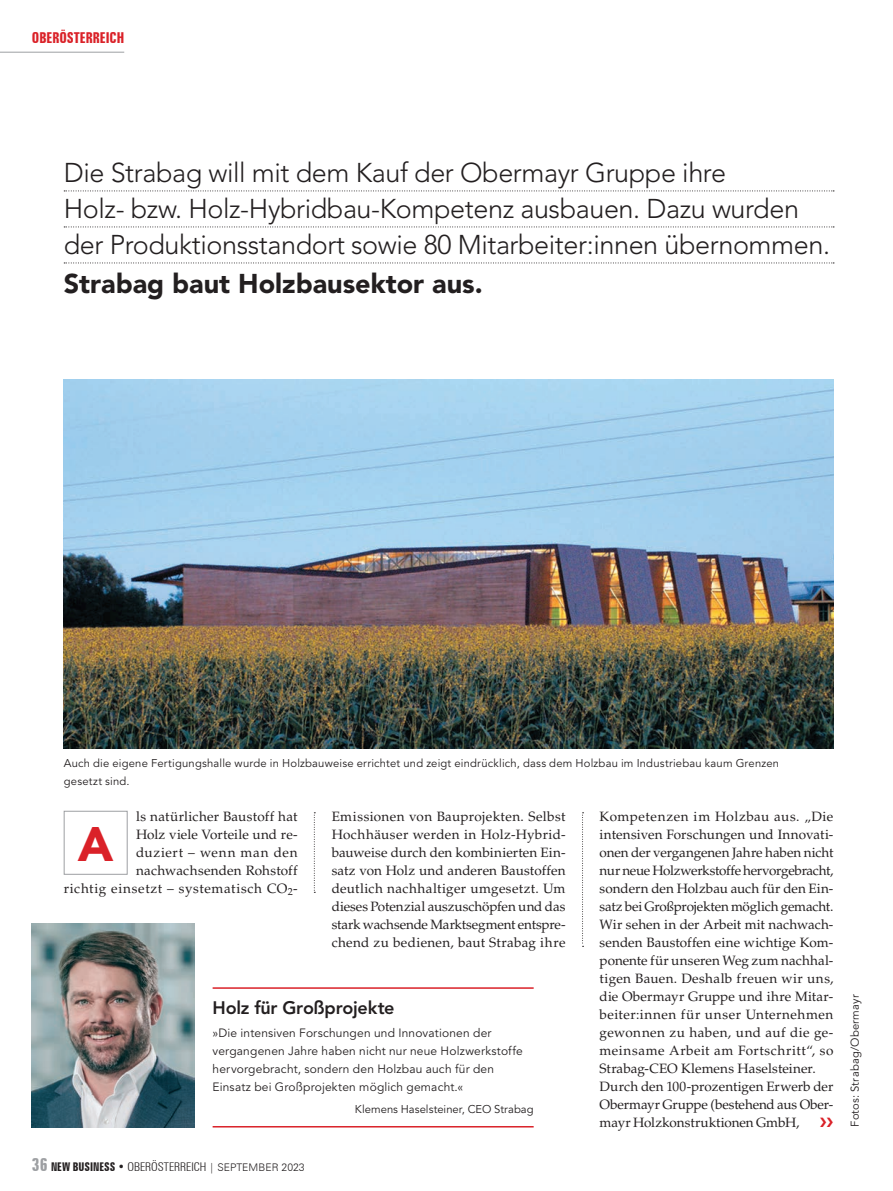
<style>
.page{position:relative;width:893px;height:1191px;background:#fff}
.page>*{position:absolute;margin:0;border:0;box-sizing:border-box;transform-origin:0 0}
.t1{font:900 48px "Avenir LT Std";color:#da2128}
.t2{font:300 27px/36px "Avenir LT Std";letter-spacing:-.015em;color:#231f20}
.t3{font:900 27px "Avenir LT Std";color:#231f20}
.t4{font:800 18px "Avenir LT Std";letter-spacing:-.01em;color:#231f20}
.t5{font:700 extra-condensed 15px "Zurich BT";color:#da2128}
.t6{font:13.5px/18px "Palatino LT Std";letter-spacing:.01em;color:#231f20;text-align:justify}
.t7{font:13.5px/18px "Palatino LT Std";letter-spacing:.03em;color:#231f20;text-align:right}
.t8{font:12px/18px "Avenir LT Std";letter-spacing:.015em;color:#231f20}
.t9{font:300 condensed 12px "Zurich BT";color:#231f20}
.t10{font:11.25px/18px "Avenir LT Std";letter-spacing:.015em;color:#231f20}
.s1{font-weight:700;font-stretch:extra-condensed;font-size:18px;color:#9d9fa2}
.s2{font-weight:700;font-stretch:extra-condensed}
.s3{font-stretch:normal;font-size:10.5px}
</style>
<div class="page">
<hr style="left:0;top:52px;width:124px;height:1px;background:#9d9fa2">
<div style="left:64px;top:811px;width:64px;height:63px;border:1px solid #9d9fa2"></div>
<hr style="left:213px;top:987px;width:321px;height:1px;background:#da2128">
<hr style="left:213px;top:1126px;width:321px;height:1px;background:#da2128">
<img style="left:32px;top:923px;width:163px;height:204px">
<svg style="left:582px;top:812px;width:2px;height:135px"></svg>
<svg style="left:314px;top:812px;width:1px;height:81px"></svg>
<svg style="left:64px;top:190px;width:770px;height:1px"></svg>
<svg style="left:64px;top:226px;width:770px;height:1px"></svg>
<svg style="left:64px;top:262px;width:770px;height:1px"></svg>
<img style="left:64px;top:379px;width:769px;height:369px">
<p class="t5" style="left:32px;top:29px;width:94px">OBERÖSTERREICH</p>
<h2 class="t2" style="left:64px;top:155px;width:768px">Die Strabag will mit dem Kauf der Obermayr Gruppe ihre<br>Holz- bzw. Holz-Hybridbau-Kompetenz ausbauen. Dazu wurden der Produktionsstandort sowie 80 Mitarbeiter:innen übernommen.</h2>
<h2 class="t3" style="left:64px;top:267px;width:420px">Strabag baut Holzbausektor aus.</h2>
<p class="t10" style="left:64px;top:754px;width:717px">Auch die eigene Fertigungshalle wurde in Holzbauweise errichtet und zeigt eindrücklich, dass dem Holzbau im Industriebau kaum Grenzen gesetzt sind.</p>
<p class="t7" style="left:64px;top:807px;width:235px">ls natürlicher Baustoff hat<br>Holz viele Vorteile und re-<br>duziert – wenn man den nachwachsenden Rohstoff<br>richtig einsetzt – systematisch CO<sub>2</sub>-</p>
<p class="t6" style="left:332px;top:807px;width:235px">Emissionen von Bauprojekten. Selbst Hochhäuser werden in Holz-Hybrid&shy;bauweise durch den kombinierten Ein&shy;satz von Holz und anderen Baustoffen deutlich nachhaltiger umgesetzt. Um dieses Potenzial auszuschöpfen und das stark wachsende Marktsegment entspre&shy;chend zu bedienen, baut Strabag ihre</p>
<p class="t6" style="left:600px;top:807px;width:235px;text-align:left">Kompetenzen im Holzbau aus. „Die intensiven Forschungen und Innovati&shy;onen der vergangenen Jahre haben nicht nur neue Holzwerkstoffe hervorgebracht, sondern den Holzbau auch für den Ein&shy;satz bei Großprojekten möglich gemacht.<br>Wir sehen in der Arbeit mit nachwach&shy;senden Baustoffen eine wichtige Kom&shy;ponente für unseren Weg zum nachhal&shy;tigen Bauen. Deshalb freuen wir uns, die Obermayr Gruppe und ihre Mitar&shy;beiter: innen für unser Unternehmen gewonnen zu haben, und auf die ge&shy;meinsame Arbeit am Fortschritt“, so Strabag-CEO Klemens Haselsteiner.<br>Durch den 100-prozentigen Erwerb der Obermayr Gruppe (bestehend aus Ober&shy;mayr Holzkonstruktionen GmbH,</p>
<h1 class="t1" style="left:78px;top:815px;width:37px">A</h1>
<h3 class="t4" style="left:213px;top:997px;width:183px">Holz für Großprojekte</h3>
<p class="t8" style="left:213px;top:1024px;width:312px">»Die intensiven Forschungen und Innovationen der<br>v ergangenen Jahre haben nicht nur neue Holzwerkstoffe hervorgebracht, sondern den Holzbau auch für den Einsatz bei Großprojekten möglich gemacht.«</p>
<p class="t10" style="left:355px;top:1100px;width:180px">Klemens Haselsteiner, CEO Strabag</p>
<p class="t9" style="left:32px;top:1159px;width:274px"><span class="s1">36</span> <span class="s2">NEW BUSINESS •</span> OBERÖSTERREICH <span class="s3">| SEPTEMBER 2023</span></p>
<p class="t10" style="left:846px;top:1126px;width:134px;rotate:-90deg">Fotos: Strabag/Obermayr</p>
</div>
